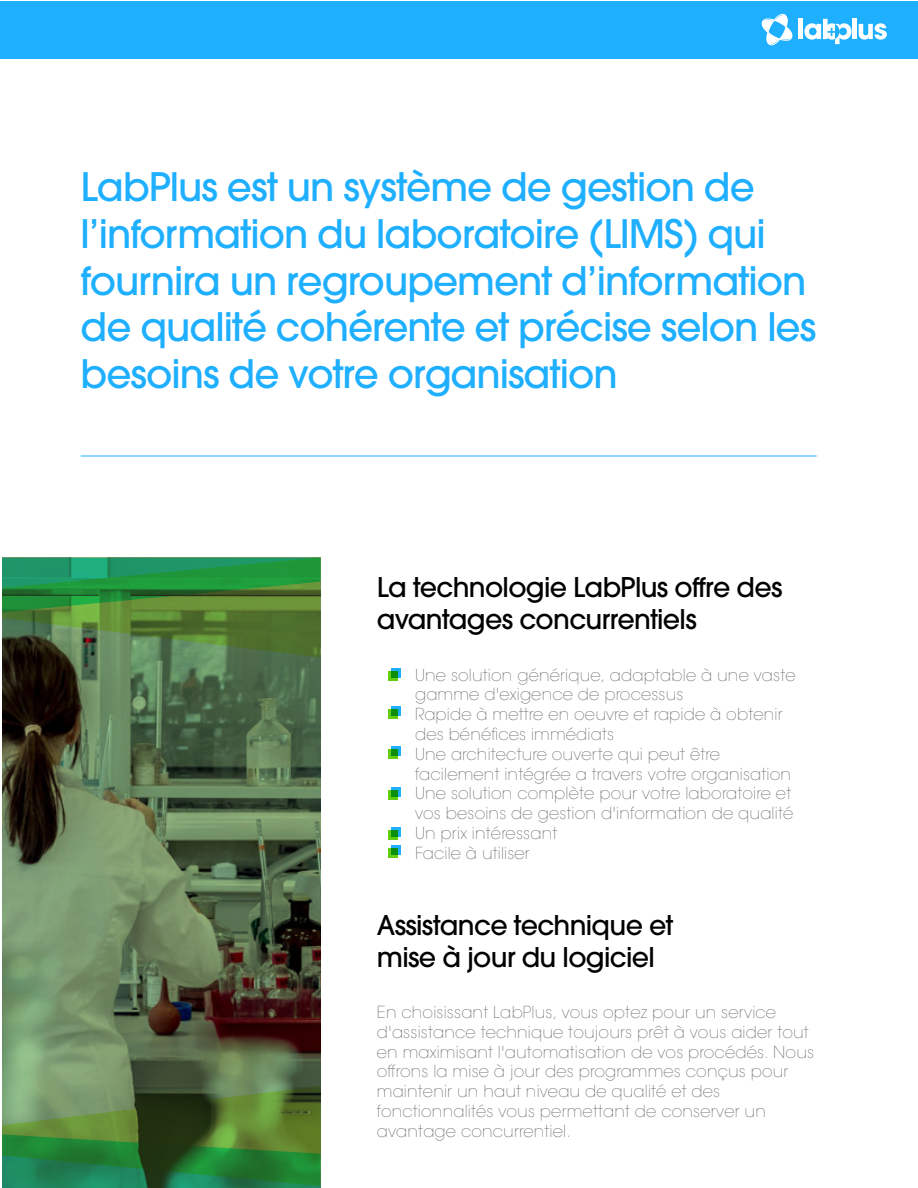
<style>
.page{position:relative;width:918px;height:1188px;background:#fff}
.page>*{position:absolute;margin:0;border:0;box-sizing:border-box;transform-origin:0 0}
.t1{font:500 39px/46.8px "Avant Garde";letter-spacing:-.025em;color:#1fafff}
.t2{font:500 27px/32.4px "Avant Garde";letter-spacing:-.025em;color:#000}
.t3{font:200 16.5px/19.8px "Avant Garde";letter-spacing:.01em;color:#606060}
</style>
<div class="page">
<svg style="left:2px;top:658px;width:319px;height:428px;background:#596b4c"></svg>
<svg style="left:2px;top:557px;width:319px;height:101px;background:#428442"></svg>
<svg style="left:2px;top:1086px;width:319px;height:102px;background:#40793c"></svg>
<div style="left:1px;top:1px;width:917px;height:57px;background:#1fafff"></div>
<svg style="left:761px;top:13px;width:32px;height:33px"></svg>
<div style="left:798px;top:19px;width:5px;height:20px;background:#fff"></div>
<div style="left:852px;top:19px;width:5px;height:20px;background:#fff"></div>
<svg style="left:859px;top:23px;width:28px;height:17px"></svg>
<svg style="left:804px;top:19px;width:48px;height:25px"></svg>
<div style="left:389px;top:672px;width:9px;height:9px;background:#62ce0d"></div>
<svg style="left:391px;top:669px;width:10px;height:9px"></svg>
<div style="left:389px;top:710px;width:9px;height:9px;background:#62ce0d"></div>
<svg style="left:391px;top:707px;width:10px;height:9px"></svg>
<div style="left:389px;top:749px;width:9px;height:10px;background:#62ce0d"></div>
<svg style="left:391px;top:746px;width:10px;height:10px"></svg>
<div style="left:389px;top:849px;width:9px;height:9px;background:#62ce0d"></div>
<svg style="left:391px;top:846px;width:10px;height:9px"></svg>
<div style="left:389px;top:791px;width:9px;height:9px;background:#62ce0d"></div>
<svg style="left:391px;top:788px;width:10px;height:9px"></svg>
<svg style="left:389px;top:830px;width:9px;height:9px"></svg>
<svg style="left:391px;top:827px;width:10px;height:9px"></svg>
<hr style="left:81px;top:456px;width:736px;height:1px;background:#1fafff">
<h1 class="t1" style="left:81px;top:163px;width:737px">LabPlus est un système de gestion de l’information du laboratoire (LIMS) qui fournira un regroupement d’information de qualité cohérente et précise selon les besoins de votre organisation</h1>
<h2 class="t2" style="left:377px;top:571px;width:407px">La technologie LabPlus offre des avantages concurrentiels</h2>
<p class="t3" style="left:415px;top:665px;width:382px">Une solution générique, adaptable à une vaste gamme d'exigence de processus<br>Rapide à mettre en oeuvre et rapide à obtenir des bénéfices immédiats<br>Une architecture ouverte qui peut être facilement intégrée a travers votre organisation Une solution complète pour votre laboratoire et vos besoins de gestion d'information de qualité Un prix intéressant<br>Facile à utiliser</p>
<h2 class="t2" style="left:377px;top:909px;width:298px">Assistance technique et mise à jour du logiciel</h2>
<p class="t3" style="left:377px;top:1003px;width:439px">En choisissant LabPlus, vous optez pour un service d'assistance technique toujours prêt à vous aider tout en maximisant l'automatisation de vos procédés. Nous offrons la mise à jour des programmes conçus pour maintenir un haut niveau de qualité et des fonctionnalités vous permettant de conserver un avantage concurrentiel.</p>
</div>
